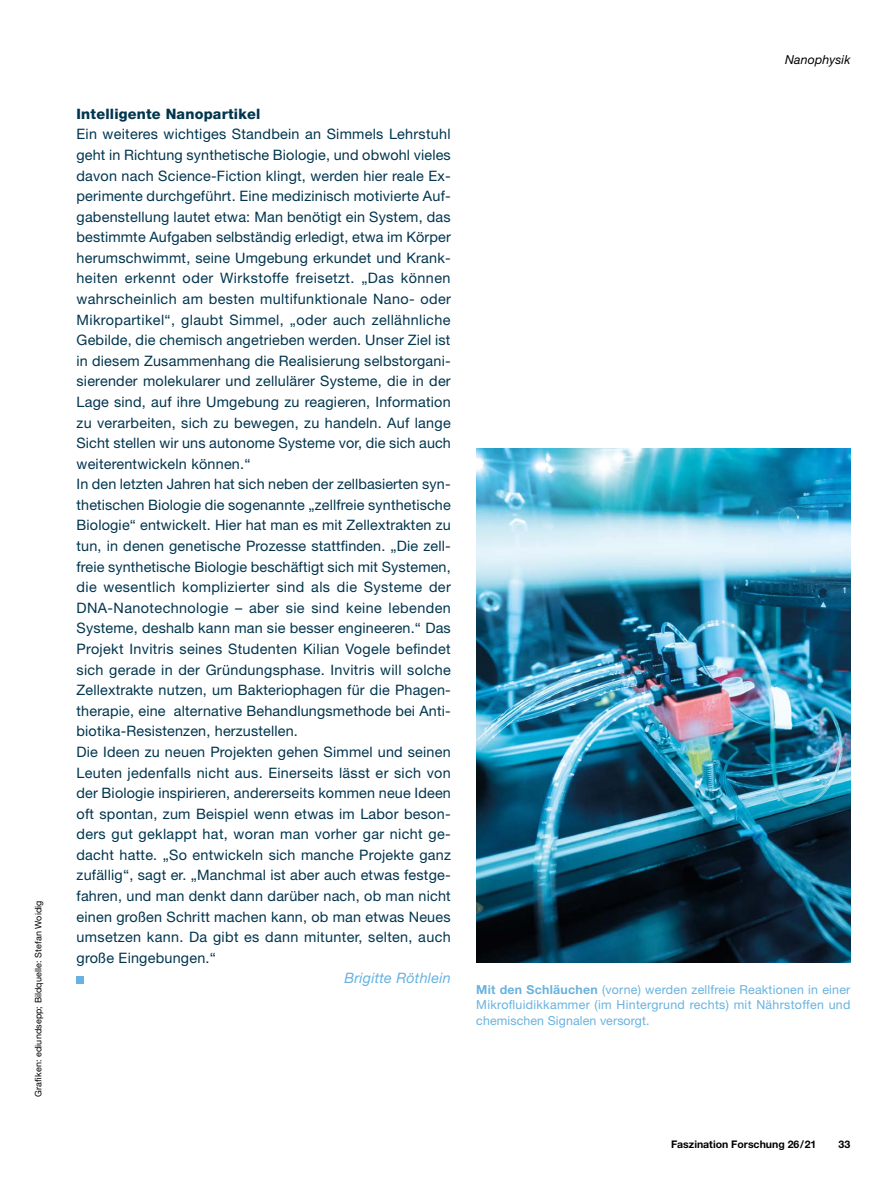
<style>
.page{position:relative;width:893px;height:1191px;background:#fff}
.page>*{position:absolute;margin:0;border:0;box-sizing:border-box;transform-origin:0 0}
.Text_D{font:14.4px/20.5px "Helvetica Neue LT Std";letter-spacing:.01em;color:#00354e;text-align:justify}
.Text_D-2{font:800 14.4px "Helvetica Neue LT Std";letter-spacing:.015em;color:#00354e}
.Text_D-3{font:italic 14.4px "Helvetica Neue LT Std";letter-spacing:.015em;color:#68b2df}
.t1{font:12.3px/15.5px "Helvetica Neue LT Std";letter-spacing:.01em;color:#68b2df;text-align:justify}
.t2{font:italic 12.3px "Helvetica Neue LT Std";letter-spacing:.01em;color:#000}
.t3{font:700 10.5px "Helvetica Neue LT Std";color:#000}
.t4{font:9px "Helvetica Neue LT Std";letter-spacing:.01em;color:#000}
.s1{font-weight:700}
</style>
<div class="page">
<div style="left:77px;top:975px;width:7px;height:8px;background:#68b2df"></div>
<img style="left:476px;top:448px;width:374px;height:514px">
<p class="t4" style="left:33px;top:1096px;width:197px;rotate:-90deg">Grafiken: ediundsepp; Bildquelle: Stefan Woidig</p>
<p class="Text_D-2" style="left:77px;top:105px;width:185px">Intelligente Nanopartikel</p>
<p class="Text_D" style="left:77px;top:124px;width:376px">Ein weiteres wichtiges Standbein an Simmels Lehrstuhl geht in Richtung synthetische Biologie, und obwohl vieles davon nach Science-Fiction klingt, werden hier reale Ex&shy;perimente durchgeführt. Eine medizinisch motivierte Auf&shy;gabenstellung lautet etwa: Man benötigt ein System, das bestimmte Aufgaben selbständig erledigt, etwa im Körper herumschwimmt, seine Umgebung erkundet und Krank&shy;heiten erkennt oder Wirkstoffe freisetzt. „Das können wahrscheinlich am besten multifunktionale Nano- oder Mikropartikel“, glaubt Simmel, „oder auch zellähnliche Gebilde, die chemisch angetrieben werden. Unser Ziel ist in diesem Zusammenhang die Realisierung selbstorgani&shy;sierender molekularer und zellulärer Systeme, die in der Lage sind, auf ihre Umgebung zu reagieren, Information zu verarbeiten, sich zu bewegen, zu handeln. Auf lange Sicht stellen wir uns autonome Systeme vor, die sich auch weiterentwickeln können.“</p>
<p class="Text_D" style="left:77px;top:474px;width:376px">In den letzten Jahren hat sich neben der zellbasierten syn&shy;thetischen Biologie die sogenannte „zellfreie synthetische Biologie“ entwickelt. Hier hat man es mit Zellextrakten zu tun, in denen genetische Prozesse stattfinden. „Die zell&shy;freie synthetische Biologie beschäftigt sich mit Systemen, die wesentlich komplizierter sind als die Systeme der DNA-Nanotechnologie – aber sie sind keine lebenden Systeme, deshalb kann man sie besser engineeren.“ Das Projekt Invitris seines Studenten Kilian Vogele befindet sich gerade in der Gründungsphase. Invitris will solche Zellextrakte nutzen, um Bakteriophagen für die Phagen&shy;therapie, eine alternative Behandlungsmethode bei Anti&shy;biotika-Resistenzen, herzustellen.</p>
<p class="Text_D" style="left:77px;top:741px;width:376px">Die Ideen zu neuen Projekten gehen Simmel und seinen Leuten jedenfalls nicht aus. Einerseits lässt er sich von der Biologie inspirieren, andererseits kommen neue Ideen oft spontan, zum Beispiel wenn etwas im Labor beson&shy;ders gut geklappt hat, woran man vorher gar nicht ge&shy;dacht hatte. „So entwickeln sich manche Projekte ganz zufällig“, sagt er. „Manchmal ist aber auch etwas festge&shy;fahren, und man denkt dann darüber nach, ob man nicht einen großen Schritt machen kann, ob man etwas Neues umsetzen kann. Da gibt es dann mitunter, selten, auch große Eingebungen.“</p>
<p class="Text_D-3" style="left:344px;top:969px;width:108px">Brigitte Röthlein</p>
<p class="t2" style="left:785px;top:52px;width:67px">Nanophysik</p>
<p class="t1" style="left:476px;top:981px;width:376px"><span class="s1">Mit den Schläuchen</span> (vorne) werden zellfreie Reaktionen in einer Mikrofluidikkammer (im Hintergrund rechts) mit Nährstoffen und chemischen Signalen versorgt.</p>
<p class="t3" style="left:671px;top:1137px;width:147px">Faszination Forschung 26/21</p>
<p class="t3" style="left:838px;top:1137px;width:14px">33</p>
</div>
